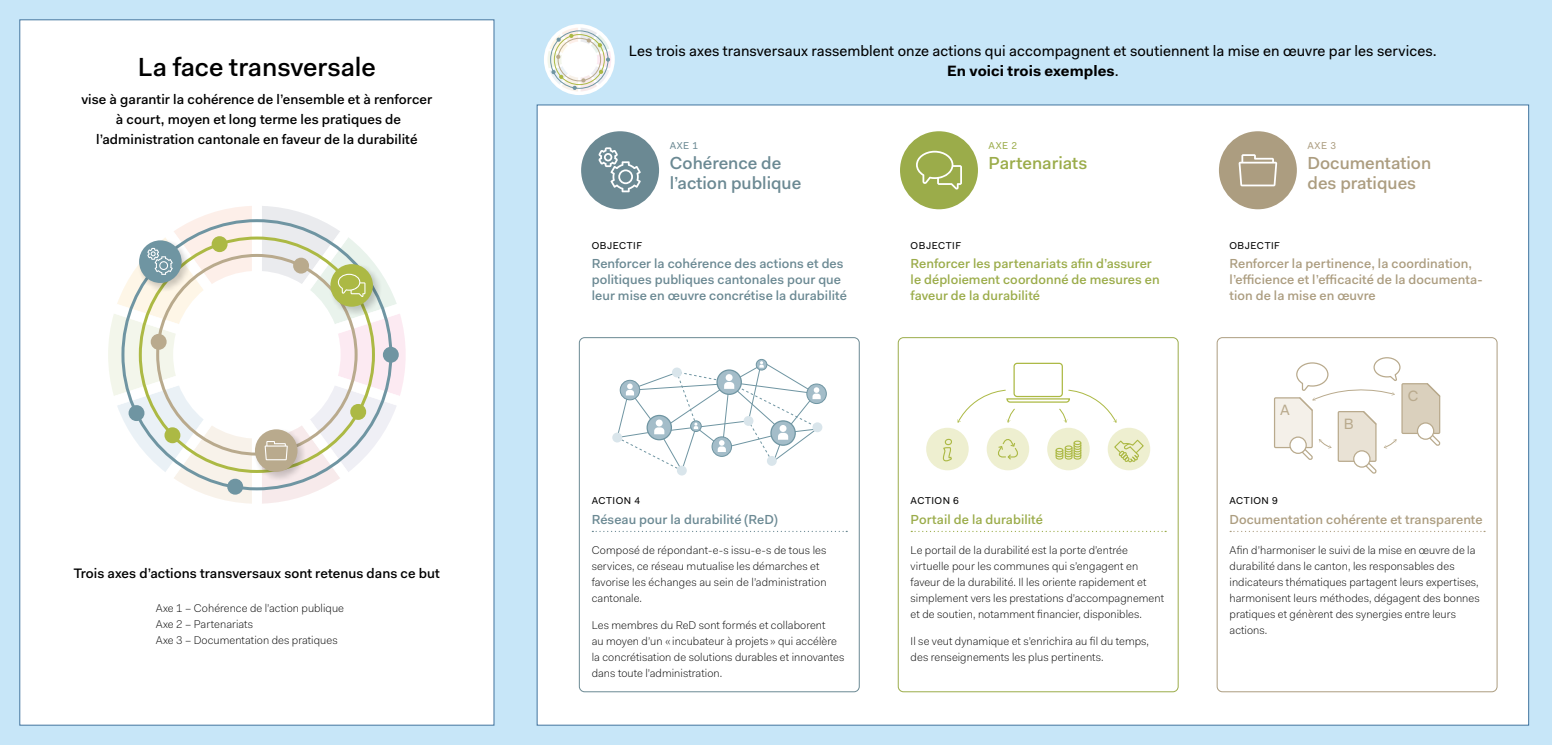
<style>
.page{position:relative;width:1552px;height:745px;background:#fff}
.page>*{position:absolute;margin:0;border:0;box-sizing:border-box;transform-origin:0 0}
.t1{font:500 26.25px "Fakt Pro";color:#000}
.t2{font:500 17.5px/20px "Fakt Pro";color:#6b8993}
.t3{font:500 17.5px/20px "Fakt Pro";color:#ac9d80}
.t4{font:500 17.5px "Fakt Pro";color:#9bac4a}
.t5{font:15px/20px "Fakt Pro";letter-spacing:.005em;color:#000;text-align:center}
.t6{font:15px "Fakt Pro";color:#b9aa8d}
.t7{font:500 13.75px/20px "Fakt Pro";letter-spacing:.005em;color:#000;text-align:center}
.t8{font:500 13.12px/16px "Fakt Pro";letter-spacing:.005em;color:#6b8993}
.t9{font:500 13.12px/16px "Fakt Pro";letter-spacing:.005em;color:#ac9d80}
.t10{font:500 13.12px/16px "Fakt Pro";letter-spacing:.005em;color:#9bac4a}
.t11{font:300 11.25px/16px "Fakt Pro";letter-spacing:.005em;color:#000}
.t12{font:10px "Fakt Pro";letter-spacing:.05em;color:#000}
.t13{font:10px "Fakt Pro";color:#6b8993}
.t14{font:10px "Fakt Pro";color:#9bac4a}
.t15{font:10px "Fakt Pro";color:#ac9d80}
.s1{font-weight:700}
</style>
<div class="page">
<div style="left:0;top:0;width:514px;height:744px;background:#c7e6f8"></div>
<div style="left:19px;top:19px;width:475px;height:706px;background:#fff;border:1px solid #43759f"></div>
<div style="left:514px;top:0;width:1038px;height:744px;background:#c7e6f8"></div>
<div style="left:537px;top:105px;width:992px;height:620px;background:#fff"></div>
<svg style="left:108px;top:206px;width:298px;height:297px"></svg>
<div style="left:581px;top:131px;width:78px;height:78px;background:#6b8993;border-radius:50%"></div>
<svg style="left:598px;top:147px;width:43px;height:45px"></svg>
<div style="left:900px;top:131px;width:78px;height:78px;background:#9bac4a;border-radius:50%"></div>
<svg style="left:916px;top:151px;width:46px;height:38px"></svg>
<div style="left:544px;top:24px;width:71px;height:71px;background:#fff;border-radius:50%"></div>
<svg style="left:547px;top:28px;width:64px;height:63px"></svg>
<div style="left:579px;top:337px;width:281px;height:354px;border:1px solid #6b8993;border-radius:5px"></div>
<div style="left:898px;top:337px;width:280px;height:354px;border:1px solid #9bac4a;border-radius:5px"></div>
<svg style="left:592px;top:530px;width:255px;height:1px"></svg>
<svg style="left:807px;top:384px;width:19px;height:19px"></svg>
<div style="left:806px;top:383px;width:21px;height:21px;border:1px solid #6f95a2;border-radius:50%"></div>
<div style="left:756px;top:359px;width:11px;height:11px;border:1px solid #6f95a2;border-radius:50%"></div>
<svg style="left:617px;top:360px;width:204px;height:109px"></svg>
<div style="left:672px;top:367px;width:10px;height:10px;background:#d9e5eb;border-radius:50%"></div>
<div style="left:744px;top:415px;width:9px;height:10px;background:#d9e5eb;border-radius:50%"></div>
<div style="left:612px;top:432px;width:10px;height:10px;background:#d9e5eb;border-radius:50%"></div>
<div style="left:677px;top:465px;width:10px;height:10px;background:#d9e5eb;border-radius:50%"></div>
<div style="left:767px;top:455px;width:10px;height:10px;background:#d9e5eb;border-radius:50%"></div>
<div style="left:812px;top:422px;width:10px;height:10px;background:#d9e5eb;border-radius:50%"></div>
<div style="left:1219px;top:131px;width:78px;height:78px;background:#ac9d80;border-radius:50%"></div>
<svg style="left:1239px;top:154px;width:38px;height:32px"></svg>
<div style="left:1217px;top:337px;width:280px;height:354px;border:1px solid #ac9d80;border-radius:5px"></div>
<svg style="left:911px;top:530px;width:255px;height:1px"></svg>
<svg style="left:1230px;top:530px;width:255px;height:1px"></svg>
<div style="left:1013px;top:362px;width:50px;height:35px;border:1px solid #acb944;border-radius:3px"></div>
<div style="left:926px;top:427px;width:43px;height:43px;background:#eeefd0;border-radius:50%"></div>
<div style="left:987px;top:427px;width:42px;height:43px;background:#eeefd0;border-radius:50%"></div>
<div style="left:1047px;top:427px;width:43px;height:43px;background:#eeefd0;border-radius:50%"></div>
<div style="left:1108px;top:427px;width:42px;height:43px;background:#eeefd0;border-radius:50%"></div>
<svg style="left:1114px;top:439px;width:30px;height:24px"></svg>
<svg style="left:1055px;top:440px;width:27px;height:20px"></svg>
<svg style="left:942px;top:438px;width:10px;height:24px"></svg>
<svg style="left:998px;top:439px;width:20px;height:21px"></svg>
<svg style="left:957px;top:389px;width:160px;height:33px"></svg>
<svg style="left:1274px;top:357px;width:167px;height:117px"></svg>
<h1 class="t1" style="left:138px;top:50px;width:240px">La face transversale</h1>
<p class="t7" style="left:81px;top:89px;width:352px">vise à garantir la cohérence de l’ensemble et à renforcer à court, moyen et long terme les pratiques de l’administration cantonale en faveur de la durabilité</p>
<p class="t7" style="left:74px;top:562px;width:367px">Trois axes d’actions transversaux sont retenus dans ce but</p>
<p class="t11" style="left:156px;top:599px;width:190px">Axe 1 – Cohérence de l’action publique<br>Axe 2 – Partenariats<br>Axe 3 – Documentation des pratiques</p>
<h3 class="t5" style="left:629px;top:41px;width:809px">Les trois axes transversaux rassemblent onze actions qui accompagnent et soutiennent la mise en œuvre par les services.<br><span class="s1">En voici trois exemples</span>.</h3>
<p class="t13" style="left:670px;top:139px;width:30px">AXE 1</p>
<h2 class="t2" style="left:670px;top:153px;width:133px">Cohérence de l’action publique</h2>
<p class="t12" style="left:592px;top:238px;width:52px">OBJECTIF</p>
<p class="t8" style="left:592px;top:255px;width:257px">Renforcer la cohérence des actions et des politiques publiques cantonales pour que leur mise en œuvre concrétise la durabilité</p>
<p class="t14" style="left:989px;top:139px;width:30px">AXE 2</p>
<h2 class="t4" style="left:989px;top:152px;width:100px">Partenariats</h2>
<p class="t12" style="left:911px;top:238px;width:52px">OBJECTIF</p>
<p class="t10" style="left:911px;top:255px;width:251px">Renforcer les partenariats afin d’assurer le déploiement coordonné de mesures en faveur de la durabilité</p>
<p class="t12" style="left:592px;top:493px;width:50px">ACTION 4</p>
<p class="t8" style="left:592px;top:510px;width:188px">Réseau pour la durabilité (ReD)</p>
<p class="t11" style="left:592px;top:541px;width:236px">Composé de répondant-e-s issu-e-s de tous les services, ce réseau mutualise les démarches et favorise les échanges au sein de l’administration cantonale.</p>
<p class="t11" style="left:592px;top:616px;width:254px">Les membres du ReD sont formés et collaborent<br>au moyen d’un « incubateur à projets » qui accélère la concrétisation de solutions durables et innovantes dans toute l’administration.</p>
<p class="t12" style="left:911px;top:493px;width:50px">ACTION 6</p>
<p class="t10" style="left:911px;top:510px;width:134px">Portail de la durabilité</p>
<p class="t11" style="left:911px;top:541px;width:255px">Le portail de la durabilité est la porte d’entrée virtuelle pour les communes qui s’engagent en faveur de la durabilité. Il les oriente rapidement et simplement vers les prestations d’accompagnement et de soutien, notamment financier, disponibles.</p>
<p class="t11" style="left:911px;top:632px;width:240px">Il se veut dynamique et s’enrichira au fil du temps, des renseignements les plus pertinents.</p>
<p class="t15" style="left:1307px;top:139px;width:30px">AXE 3</p>
<h2 class="t3" style="left:1307px;top:153px;width:125px">Documentation des pratiques</h2>
<p class="t12" style="left:1230px;top:238px;width:52px">OBJECTIF</p>
<p class="t9" style="left:1230px;top:255px;width:255px">Renforcer la pertinence, la coordination, l’efficience et l’efficacité de la documenta&shy;tion de la mise en œuvre</p>
<h3 class="t6" style="left:1280px;top:399px;width:11px">A</h3>
<h3 class="t6" style="left:1344px;top:413px;width:11px">B</h3>
<h3 class="t6" style="left:1408px;top:385px;width:12px">C</h3>
<p class="t12" style="left:1230px;top:493px;width:50px">ACTION 9</p>
<p class="t9" style="left:1230px;top:510px;width:255px">Documentation cohérente et transparente</p>
<p class="t11" style="left:1230px;top:541px;width:252px">Afin d’harmoniser le suivi de la mise en œuvre de la durabilité dans le canton, les responsables des indicateurs thématiques partagent leurs expertises, harmonisent leurs méthodes, dégagent des bonnes pratiques et génèrent des synergies entre leurs actions.</p>
</div>
